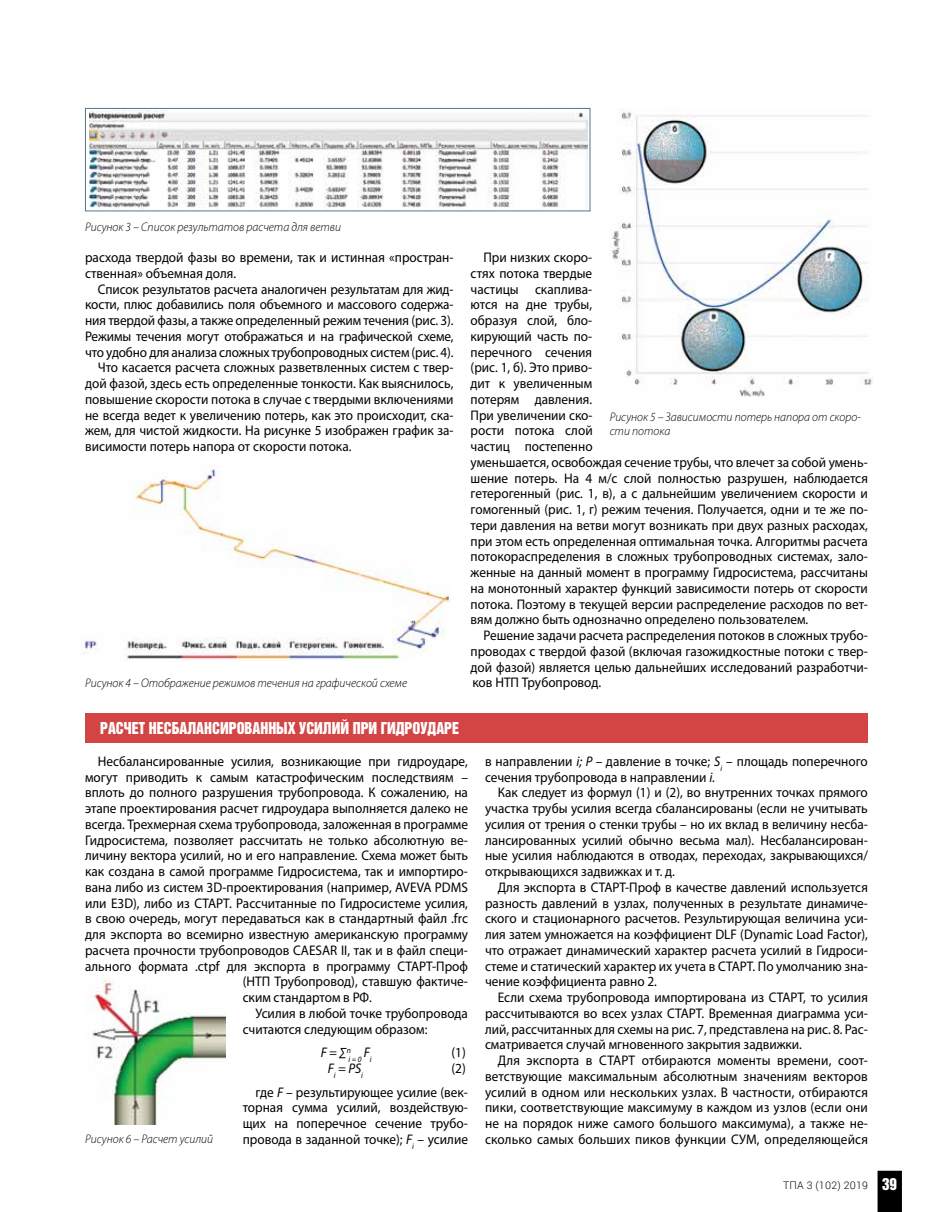
<style>
.page{position:relative;width:936px;height:1212px;background:#fff}
.page>*{position:absolute;margin:0;border:0;box-sizing:border-box;transform-origin:0 0}
.t1{font:15px "Helvetica Inserat LT Std";color:#fff;scale:.95 1}
.t2{font:13.95px/15.8px "Myriad Pro";color:#000;text-align:justify;scale:.95 1}
.t3{font:italic 13.95px "Myriad Pro";color:#000;scale:.95 1}
.t4{font:italic 300 12.45px/13.5px "Myriad Pro";color:#000;scale:.95 1}
.t5{font:300 10.5px "Roboto";letter-spacing:.02em;color:#000}
.t6{font:italic 8.1px "Myriad Pro";color:#000;scale:.95 1}
.s1{font-style:italic}
.s2{font-family:"Helvetica Inserat LT Std";font-weight:400;font-size:15px;color:#fff}
</style>
<div class="page">
<div style="left:85px;top:713px;width:782px;height:29px;background:#d34444"></div>
<img style="left:90px;top:110px;width:497px;height:98px">
<div style="left:85px;top:108px;width:505px;height:103px;border:1px solid #567483"></div>
<img style="left:82px;top:466px;width:368px;height:195px">
<img style="left:609px;top:110px;width:264px;height:287px">
<img style="left:85px;top:978px;width:141px;height:146px">
<div style="left:877px;top:1171px;width:24px;height:41px;background:#000"></div>
<p class="t4" style="left:85px;top:220px;width:271px">Рисунок 3 – Список результатов расчета для ветви</p>
<p class="t2" style="left:85px;top:249px;width:389px">расхода твердой фазы во времени, так и истинная «простран&shy;ственная» объемная доля.</p>
<p class="t2" style="left:98px;top:281px;width:376px">Список результатов расчета аналогичен результатам для жид-</p>
<p class="t2" style="left:85px;top:296px;width:389px">кости, плюс добавились поля объемного и массового содержа-</p>
<p class="t2" style="left:85px;top:312px;width:389px">ния твердой фазы, а также определенный режим течения (рис. 3).</p>
<p class="t2" style="left:85px;top:328px;width:389px">Режимы течения могут отображаться и на графической схеме,</p>
<p class="t2" style="left:85px;top:344px;width:389px">что удобно для анализа сложных трубопроводных систем (рис. 4).</p>
<p class="t2" style="left:98px;top:359px;width:376px">Что касается расчета сложных разветвленных систем с твер-</p>
<p class="t2" style="left:85px;top:375px;width:389px">дой фазой, здесь есть определенные тонкости. Как выяснилось,</p>
<p class="t2" style="left:85px;top:391px;width:389px">повышение скорости потока в случае с твердыми включениями</p>
<p class="t2" style="left:85px;top:407px;width:389px">не всегда ведет к увеличению потерь, как это происходит, ска-</p>
<p class="t2" style="left:85px;top:422px;width:389px">жем, для чистой жидкости. На рисунке 5 изображен график за-</p>
<p class="t2" style="left:85px;top:438px;width:282px">висимости потерь напора от скорости потока.</p>
<p class="t4" style="left:85px;top:677px;width:340px">Рисунок 4 – Отображение режимов течения на графической схеме</p>
<p class="t2" style="left:470px;top:249px;width:420px;text-align:left;text-indent:13px">При низких скоро-<br>стях потока твердые<br>частицы скаплива-<br>ются на дне трубы,<br>образуя слой, бло-<br>кирующий часть по-<br>перечного сечения<br>(рис. 1, б). Это приво-<br>дит к увеличенным<br>потерям давления.<br>При увеличении ско-<br>рости потока слой<br>частиц постепенно<br>уменьшается, освобождая сечение трубы, что влечет за собой умень&shy;шение потерь. На 4 м/с слой полностью разрушен, наблюдается гетерогенный (рис. 1, в), а с дальнейшим увеличением скорости и гомогенный (рис. 1, г) режим течения. Получается, одни и те же по&shy;тери давления на ветви могут возникать при двух разных расходах, при этом есть определенная оптимальная точка. Алгоритмы расчета потокораспределения в сложных трубопроводных системах, зало&shy;женные на данный момент в программу Гидросистема, рассчитаны на монотонный характер функций зависимости потерь от скорости потока. Поэтому в текущей версии распределение расходов по вет&shy;вям должно быть однозначно определено пользователем.</p>
<p class="t2" style="left:470px;top:627px;width:419px;text-indent:13px">Решение задачи расчета распределения потоков в сложных трубо&shy;проводах с твердой фазой (включая газожидкостные потоки с твер&shy;дой фазой) является целью дальнейших исследований разработчи&shy;ков НТП Трубопровод.</p>
<p class="t4" style="left:609px;top:411px;width:266px">Рисунок 5 – Зависимости потерь напора от скоро&shy;сти потока</p>
<p class="t1" style="left:100px;top:719px;width:379px">РАСЧЕТ НЕСБАЛАНСИРОВАННЫХ УСИЛИЙ ПРИ ГИДРОУДАРЕ</p>
<p class="t2" style="left:98px;top:753px;width:391px">Несбалансированные усилия, возникающие при гидроударе,</p>
<p class="t2" style="left:85px;top:769px;width:404px">могут приводить к самым катастрофическим последствиям –</p>
<p class="t2" style="left:85px;top:784px;width:404px">вплоть до полного разрушения трубопровода. К сожалению, на</p>
<p class="t2" style="left:85px;top:800px;width:404px">этапе проектирования расчет гидроудара выполняется далеко не</p>
<p class="t2" style="left:85px;top:816px;width:404px">всегда. Трехмерная схема трубопровода, заложенная в программе</p>
<p class="t2" style="left:85px;top:832px;width:404px">Гидросистема, позволяет рассчитать не только абсолютную ве-</p>
<p class="t2" style="left:85px;top:847px;width:404px">личину вектора усилий, но и его направление. Схема может быть</p>
<p class="t2" style="left:85px;top:863px;width:404px">как создана в самой программе Гидросистема, так и импортиро-</p>
<p class="t2" style="left:85px;top:879px;width:404px">вана либо из систем 3D-проектирования (например, AVEVA PDMS</p>
<p class="t2" style="left:85px;top:895px;width:404px">или E3D), либо из СТАРТ. Рассчитанные по Гидросистеме усилия,</p>
<p class="t2" style="left:85px;top:910px;width:404px">в свою очередь, могут передаваться как в стандартный файл .frc</p>
<p class="t2" style="left:85px;top:926px;width:404px">для экспорта во всемирно известную американскую программу</p>
<p class="t2" style="left:85px;top:942px;width:404px">расчета прочности трубопроводов CAESAR II, так и в файл специ-</p>
<p class="t2" style="left:85px;top:958px;width:404px">ального формата .ctpf для экспорта в программу CTAPT-Проф</p>
<p class="t2" style="left:243px;top:973px;width:238px">(НТП Трубопровод), ставшую фактиче-</p>
<p class="t2" style="left:243px;top:989px;width:138px">ским стандартом в РФ.</p>
<p class="t2" style="left:255px;top:1005px;width:225px">Усилия в любой точке трубопровода</p>
<p class="t2" style="left:243px;top:1021px;width:196px">считаются следующим образом:</p>
<p class="t3" style="left:321px;top:1044px;width:33px">F = ∑<sup>n</sup></p>
<p class="t6" style="left:348px;top:1054px;width:26px">i = 0 <sup>F</sup>i</p>
<p class="t2" style="left:451px;top:1044px;width:17px">(1)</p>
<p class="t3" style="left:328px;top:1060px;width:38px">F<sub>i</sub> = PS<sub>i</sub></p>
<p class="t2" style="left:255px;top:1056px;width:224px;line-height:23.7px;text-align:right">(2)<br>где <span class="s1">F –</span> результирующее усилие (век-</p>
<p class="t2" style="left:243px;top:1100px;width:238px">торная сумма усилий, воздействую&shy;щих на поперечное сечение трубо&shy;провода в заданной точке); <span class="s1">F</span><sub>i</sub> – усилие</p>
<p class="t4" style="left:85px;top:1133px;width:136px">Рисунок 6 – Расчет усилий</p>
<p class="t2" style="left:485px;top:753px;width:404px">в направлении <span class="s1">i; P –</span> давление в точке; <span class="s1">S</span><sub>i</sub> – площадь поперечного сечения трубопровода в направлении <span class="s1">i.</span></p>
<p class="t2" style="left:485px;top:784px;width:404px;text-indent:13px">Как следует из формул (1) и (2), во внутренних точках прямого участка трубы усилия всегда сбалансированы (если не учитывать усилия от трения о стенки трубы – но их вклад в величину несба&shy;лансированных усилий обычно весьма мал). Несбалансирован&shy;ные усилия наблюдаются в отводах, переходах, закрывающихся/ открывающихся задвижках и т. д.</p>
<p class="t2" style="left:485px;top:879px;width:404px;text-indent:13px">Для экспорта в СТАРТ-Проф в качестве давлений используется разность давлений в узлах, полученных в результате динамиче&shy;ского и стационарного расчетов. Результирующая величина уси&shy;лия затем умножается на коэффициент DLF (Dynamic Load Factor), что отражает динамический характер расчета усилий в Гидроси&shy;стеме и статический характер их учета в СТАРТ. По умолчанию зна&shy;чение коэффициента равно 2.</p>
<p class="t2" style="left:485px;top:989px;width:404px;text-indent:13px">Если схема трубопровода импортирована из СТАРТ, то усилия рассчитываются во всех узлах СТАРТ. Временная диаграмма уси&shy;лий, рассчитанных для схемы на рис. 7, представлена на рис. 8. Рас&shy;сматривается случай мгновенного закрытия задвижки.</p>
<p class="t2" style="left:485px;top:1052px;width:404px;text-indent:13px">Для экспорта в СТАРТ отбираются моменты времени, соот&shy;ветствующие максимальным абсолютным значениям векторов усилий в одном или нескольких узлах. В частности, отбираются пики, соответствующие максимуму в каждом из узлов (если они не на порядок ниже самого большого максимума), а также не&shy;сколько самых больших пиков функции СУМ, определяющейся</p>
<p class="t5" style="left:783px;top:1178px;width:115px">ТПА 3 (102) 2019 <span class="s2">39</span></p>
</div>
